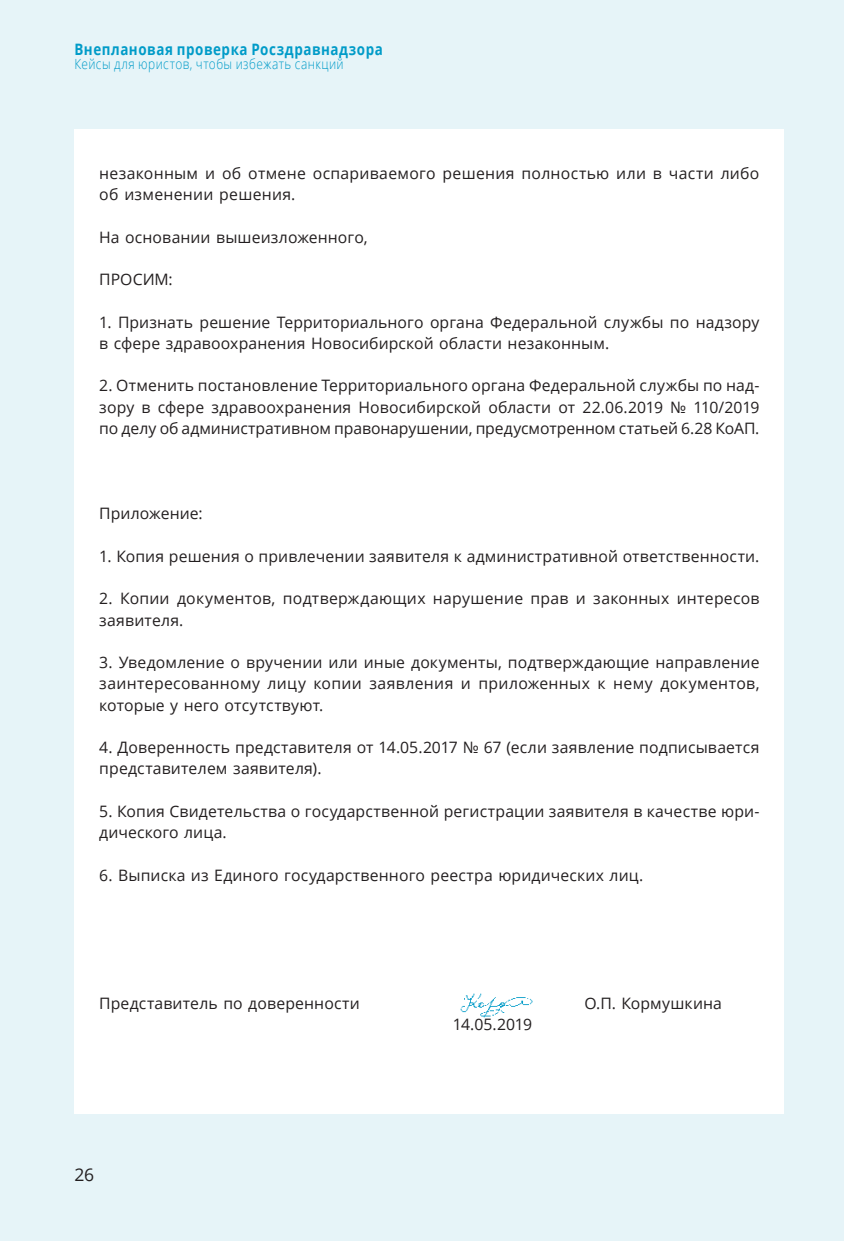
<style>
.page{position:relative;width:844px;height:1241px;background:#fff}
.page>*{position:absolute;margin:0;border:0;box-sizing:border-box;transform-origin:0 0}
.t1{font:17.5px "Open Sans";color:#231f20}
.t2{font:15.75px/21.3px "Open Sans";letter-spacing:.01em;color:#231f20}
.t3{font:700 15.75px "Open Sans";letter-spacing:.04em;color:#009bc8;scale:.85 1}
.t4{font:300 14px "Open Sans";letter-spacing:.035em;color:#009bc8;scale:.85 1}
</style>
<div class="page">
<div style="left:0;top:0;width:843px;height:1240px;background:#e6f4f8"></div>
<div style="left:74px;top:129px;width:710px;height:984px;background:#fff"></div>
<img style="left:460px;top:993px;width:73px;height:25px">
<p class="t3" style="left:74px;top:39px;width:364px">Внеплановая проверка Росздравнадзора</p>
<p class="t4" style="left:74px;top:55px;width:318px">Кейсы для юристов, чтобы избежать санкций</p>
<p class="t2" style="left:99px;top:162px;width:661px">незаконным и об отмене оспариваемого решения полностью или в части либо об изменении решения.</p>
<p class="t2" style="left:99px;top:226px;width:270px">На основании вышеизложенного,</p>
<p class="t2" style="left:99px;top:268px;width:75px">ПРОСИМ:</p>
<p class="t2" style="left:99px;top:311px;width:661px">1. Признать решение Территориального органа Федеральной службы по надзору в сфере здравоохранения Новосибирской области незаконным.</p>
<p class="t2" style="left:99px;top:374px;width:661px;text-align:justify">2. Отменить постановление Территориального органа Федеральной службы по над&shy;зору в сфере здравоохранения Новосибирской области от 22.06.2019 № 110/2019 по делу об административном правонарушении, предусмотренном статьей 6.28 КоАП.</p>
<p class="t2" style="left:99px;top:502px;width:105px">Приложение:</p>
<p class="t2" style="left:99px;top:545px;width:661px">1. Копия решения о привлечении заявителя к административной ответственности.</p>
<p class="t2" style="left:99px;top:587px;width:661px">2. Копии документов, подтверждающих нарушение прав и законных интересов заявителя.</p>
<p class="t2" style="left:99px;top:651px;width:661px;text-align:justify">3. Уведомление о вручении или иные документы, подтверждающие направление заинтересованному лицу копии заявления и приложенных к нему документов, которые у него отсутствуют.</p>
<p class="t2" style="left:99px;top:736px;width:661px">4. Доверенность представителя от 14.05.2017 № 67 (если заявление подписывается представителем заявителя).</p>
<p class="t2" style="left:99px;top:800px;width:661px">5. Копия Свидетельства о государственной регистрации заявителя в качестве юри&shy;дического лица.</p>
<p class="t2" style="left:99px;top:863px;width:545px">6. Выписка из Единого государственного реестра юридических лиц.</p>
<p class="t2" style="left:99px;top:991px;width:262px">Представитель по доверенности</p>
<p class="t2" style="left:584px;top:991px;width:139px">О.П. Кормушкина</p>
<p class="t2" style="left:452px;top:1012px;width:81px">14.05.2019</p>
<p class="t1" style="left:74px;top:1162px;width:21px">26</p>
</div>
